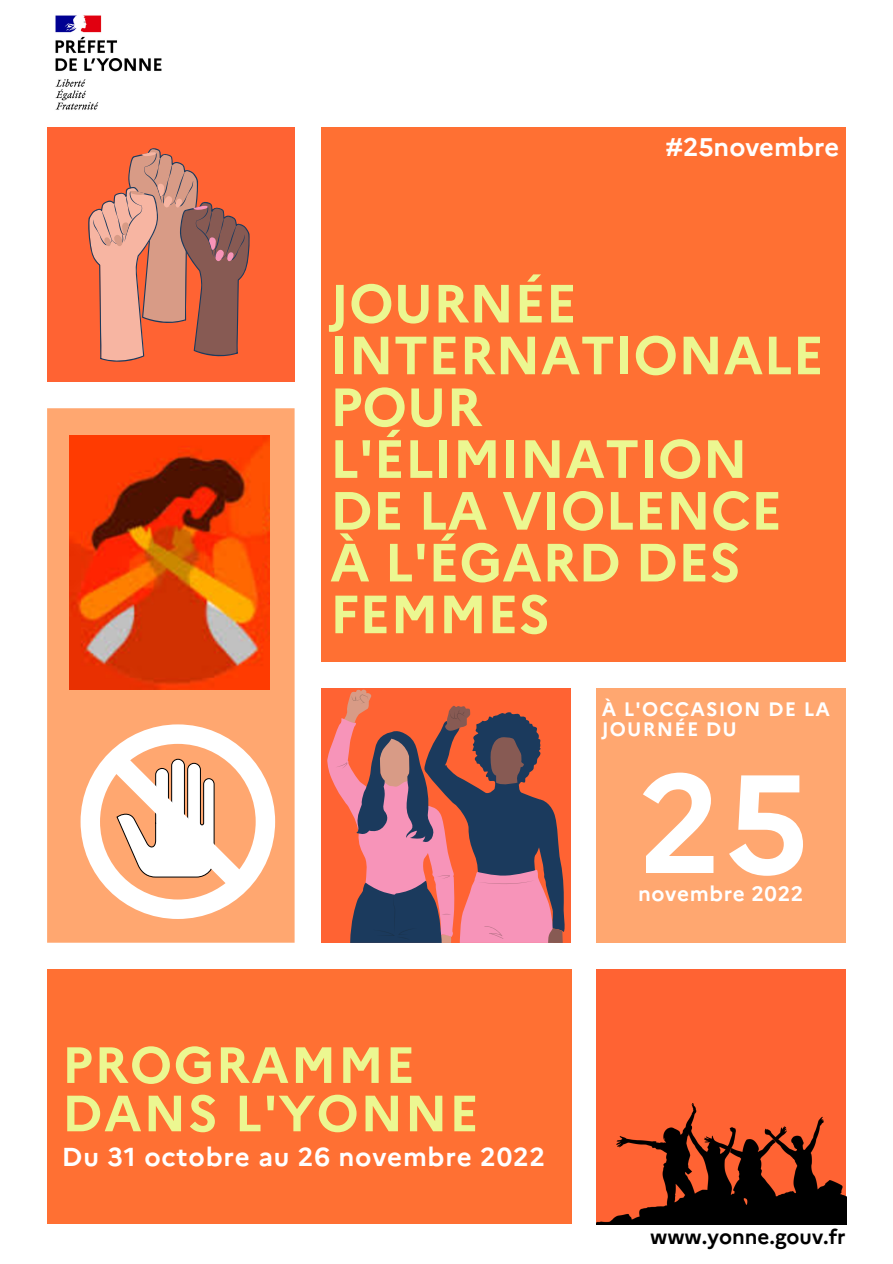
<style>
.page{position:relative;width:893px;height:1264px;background:#fff}
.page>*{position:absolute;margin:0;border:0;box-sizing:border-box;transform-origin:0 0}
.t1{font:700 139.35px "Marianne";color:#fff}
.t2{font:700 53.7px/51.8px "Marianne";color:#ecf791}
.t3{font:700 50.85px/48.3px "Marianne";letter-spacing:.03em;color:#ecf791}
.t4{font:700 25.95px "Marianne";letter-spacing:.03em;color:#fff}
.t5{font:700 25.5px "Marianne";color:#fff}
.t6{font:700 20.7px "Marianne";color:#000}
.t7{font:700 20.7px "Marianne";letter-spacing:.03em;color:#fff}
.t8{font:700 19.5px/20.2px "Marianne";letter-spacing:.06em;color:#fff}
</style>
<div class="page">
<div style="left:47px;top:969px;width:524px;height:254px;background:#ff7033"></div>
<div style="left:321px;top:127px;width:524px;height:534px;background:#ff7033"></div>
<div style="left:596px;top:969px;width:249px;height:254px;background:#ff6333"></div>
<div style="left:321px;top:688px;width:250px;height:254px;background:#ff6333"></div>
<div style="left:596px;top:688px;width:249px;height:254px;background:#ffa770"></div>
<div style="left:47px;top:408px;width:247px;height:534px;background:#ffa770"></div>
<div style="left:47px;top:127px;width:247px;height:254px;background:#ff6333"></div>
<svg style="left:88px;top:148px;width:162px;height:214px"></svg>
<img style="left:55px;top:15px;width:107px;height:95px">
<svg style="left:327px;top:689px;width:237px;height:253px"></svg>
<img style="left:69px;top:436px;width:200px;height:253px">
<img style="left:596px;top:1103px;width:249px;height:121px">
<svg style="left:81px;top:724px;width:194px;height:195px"></svg>
<p class="t5" style="left:665px;top:131px;width:175px">#25novembre</p>
<p class="t2" style="left:330px;top:277px;width:495px">JOURNÉE<br>INTERNATIONALE<br>POUR<br>L'ÉLIMINATION<br>DE LA VIOLENCE<br>À L'ÉGARD DES<br>FEMMES</p>
<p class="t3" style="left:62px;top:1040px;width:418px">PROGRAMME<br>DANS L'YONNE</p>
<p class="t4" style="left:62px;top:1141px;width:484px">Du 31 octobre au 26 novembre 2022</p>
<p class="t8" style="left:601px;top:699px;width:230px">À L'OCCASION DE LA<br>JOURNÉE DU</p>
<h1 class="t1" style="left:638px;top:738px;width:173px">25</h1>
<p class="t7" style="left:638px;top:881px;width:166px">novembre 2022</p>
<p class="t6" style="left:650px;top:1224px;width:197px">www.yonne.gouv.fr</p>
</div>
